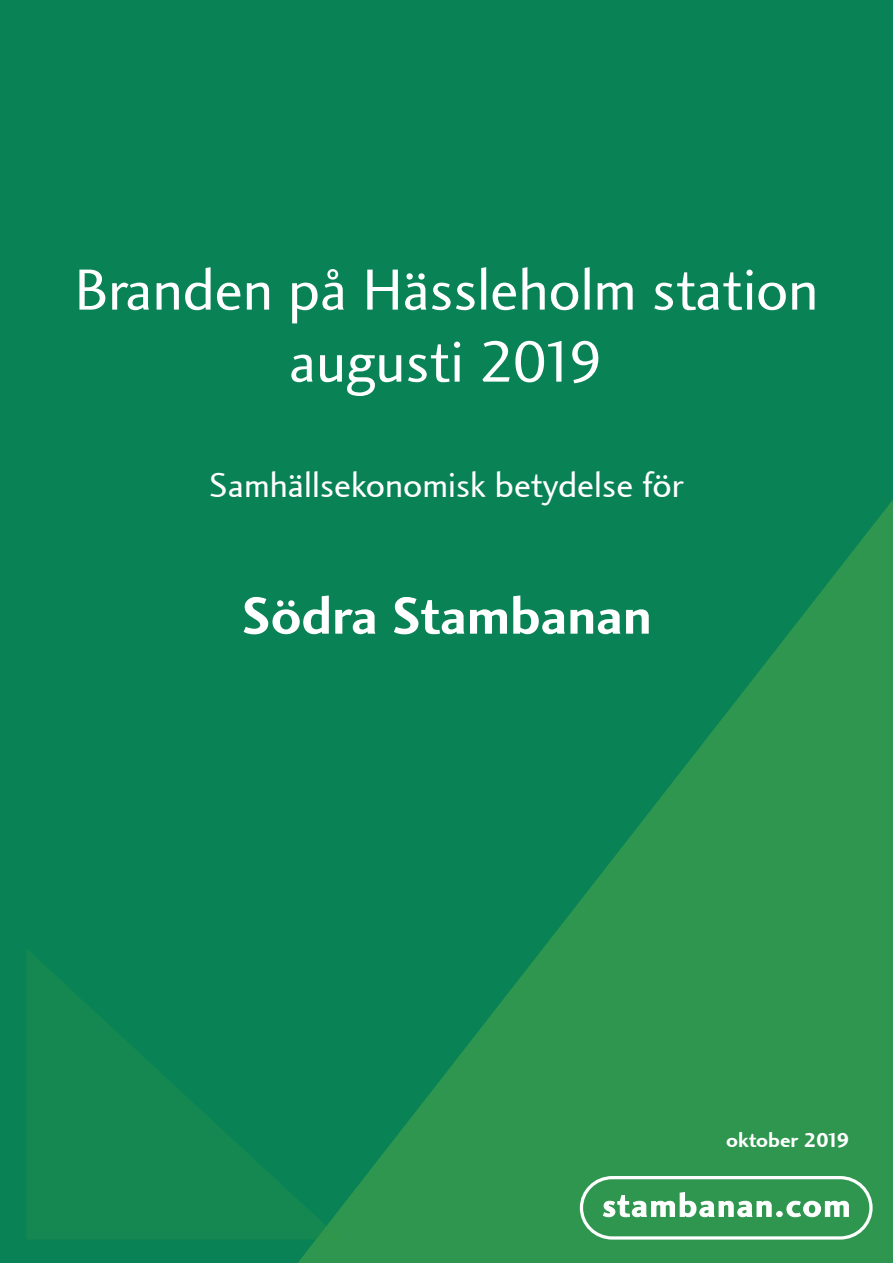
<style>
.page{position:relative;width:893px;height:1263px;background:#098356}
.page>*{position:absolute;margin:0;border:0;box-sizing:border-box;transform-origin:0 0}
.t1{font:60px "Charlotte Sans Book LET";color:#fff}
.t2{font:54px "Charlotte Sans Bold LET";color:#fff}
.t3{font:36px "Charlotte Sans Book LET";color:#fff}
.t4{font:21px "Charlotte Sans Bold LET";color:#fff}
</style>
<div class="page">
<svg style="left:298px;top:500px;width:595px;height:763px"></svg>
<svg style="left:27px;top:948px;width:314px;height:291px;fill:#128750"></svg>
<svg style="left:580px;top:1176px;width:293px;height:63px;background:#5fae78"></svg>
<p class="t1" style="left:75px;top:256px;width:745px">Branden på Hässleholm station</p>
<p class="t1" style="left:289px;top:328px;width:317px">augusti 2019</p>
<p class="t3" style="left:209px;top:465px;width:476px">Samhällsekonomisk betydelse för</p>
<p class="t2" style="left:241px;top:584px;width:412px">Södra Stambanan</p>
<p class="t4" style="left:726px;top:1128px;width:125px">oktober 2019</p>
</div>
